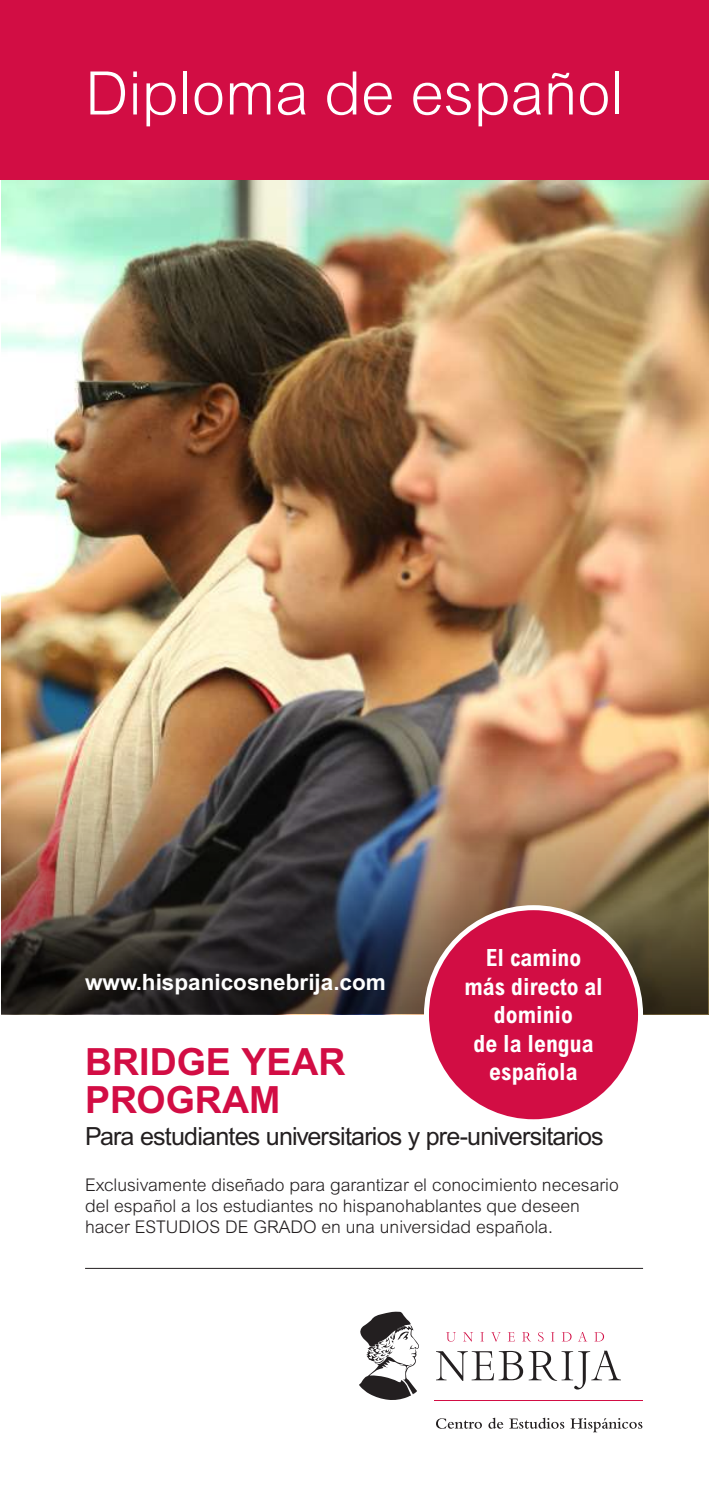
<style>
.page{position:relative;width:709px;height:1489px;background:#fff}
.page>*{position:absolute;margin:0;border:0;box-sizing:border-box;transform-origin:0 0}
.t1{font:300 60px "Arial MT Pro";color:#fff}
.t2{font:700 37.5px/37.5px "Arial MT Pro";color:#d20d44}
.t3{font:25px "Arial MT Pro";letter-spacing:-.03em;color:#231f20}
.t4{font:700 condensed 23.75px/28.5px "Arial MT Pro";color:#fff;text-align:center}
.t5{font:700 22.5px "Arial MT Pro";color:#fff}
.t6{font:300 17.5px/21px "Arial MT Pro";color:#231f20}
</style>
<div class="page">
<img style="left:1px;top:179px;width:708px;height:835px">
<img style="left:1px;top:677px;width:706px;height:336px">
<div style="left:426px;top:907px;width:214px;height:214px;background:#d20d44;border-radius:50%"></div>
<div style="left:424px;top:905px;width:219px;height:219px;border:5px solid #fff;border-radius:50%"></div>
<div style="left:0;top:0;width:709px;height:179px;background:#d20d44"></div>
<hr style="left:435px;top:1399px;width:208px;height:1px;background:#d20d44">
<svg style="left:359px;top:1311px;width:60px;height:89px"></svg>
<svg style="left:446px;top:1332px;width:158px;height:9px"></svg>
<svg style="left:436px;top:1350px;width:185px;height:39px"></svg>
<svg style="left:436px;top:1417px;width:206px;height:14px"></svg>
<hr style="left:85px;top:1267px;width:558px;height:1px;background:#231f20">
<h1 class="t1" style="left:85px;top:56px;width:540px">Diploma de español</h1>
<h3 class="t4" style="left:464px;top:944px;width:140px">El camino más directo al dominio<br>de la lengua española</h3>
<p class="t5" style="left:85px;top:969px;width:302px">www.hispanicosnebrija.com</p>
<h2 class="t2" style="left:85px;top:1044px;width:262px">BRIDGE YEAR<br>PROGRAM</h2>
<h3 class="t3" style="left:85px;top:1122px;width:520px">Para estudiantes universitarios y pre-universitarios</h3>
<p class="t6" style="left:85px;top:1174px;width:535px">Exclusivamente diseñado para garantizar el conocimiento necesario del español a los estudiantes no hispanohablantes que deseen hacer ESTUDIOS DE GRADO en una universidad española.</p>
</div>
